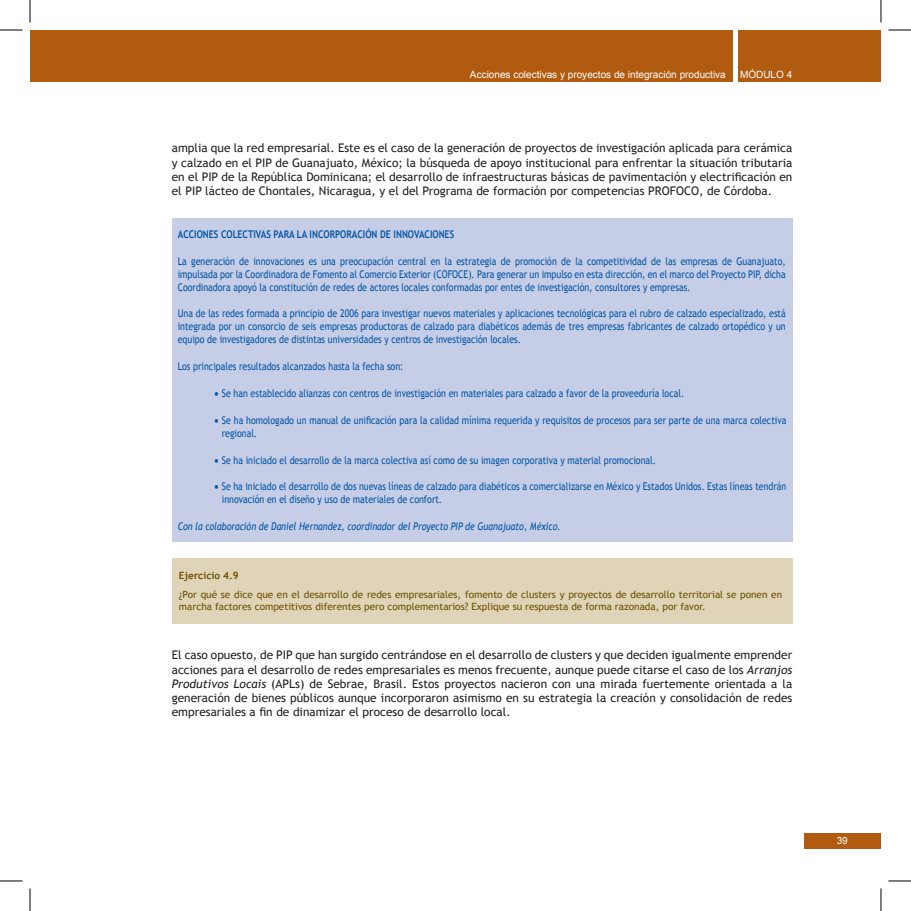
<style>
.page{position:relative;width:911px;height:911px;background:#fff}
.page>*{position:absolute;margin:0;border:0;box-sizing:border-box;transform-origin:0 0}
.t1{font:11.88px/14.2px "Trebuchet MS";color:#231f20;text-align:justify}
.t2{font:10.62px/12.8px "Trebuchet MS";color:#0155a5;text-align:justify;scale:.83 1}
.t3{font:italic 10.62px "Trebuchet MS";color:#0155a5;scale:.83 1}
.t4{font:700 10.62px "Trebuchet MS";color:#0155a5;scale:.83 1}
.t5{font:10px/12px "Trebuchet MS";color:#6e5200}
.t6{font:10px "Arial";color:#fff}
.t7{font:700 10px "Trebuchet MS";color:#6e5200}
.s1{font-style:italic}
</style>
<div class="page">
<div style="left:803px;top:832px;width:77px;height:16px;background:#b15b10"></div>
<div style="left:30px;top:30px;width:850px;height:51px;background:#b15b10"></div>
<div style="left:732px;top:30px;width:5px;height:53px;background:#fff"></div>
<div style="left:172px;top:219px;width:620px;height:322px;background:#c6cde7"></div>
<div style="left:172px;top:558px;width:620px;height:65px;background:#dfd3b8"></div>
<svg style="left:30px;top:0;width:1px;height:22px"></svg>
<svg style="left:0;top:30px;width:22px;height:1px"></svg>
<svg style="left:880px;top:0;width:1px;height:22px"></svg>
<svg style="left:888px;top:30px;width:22px;height:1px"></svg>
<svg style="left:30px;top:888px;width:1px;height:22px"></svg>
<svg style="left:0;top:880px;width:22px;height:1px"></svg>
<svg style="left:880px;top:888px;width:1px;height:22px"></svg>
<svg style="left:888px;top:880px;width:22px;height:1px"></svg>
<p class="t6" style="left:470px;top:68px;width:257px">Acciones colectivas y proyectos de integración productiva</p>
<p class="t6" style="left:740px;top:68px;width:54px">MÓDULO 4</p>
<p class="t1" style="left:172px;top:141px;width:622px">amplia que la red empresarial. Este es el caso de la generación de proyectos de investigación aplicada para cerámica y calzado en el PIP de Guanajuato, México; la búsqueda de apoyo institucional para enfrentar la situación tributaria en el PIP de la República Dominicana; el desarrollo de infraestructuras básicas de pavimentación y electrificación en el PIP lácteo de Chontales, Nicaragua, y el del Programa de formación por competencias PROFOCO, de Córdoba.</p>
<p class="t4" style="left:178px;top:228px;width:334px">ACCIONES COLECTIVAS PARA LA INCORPORACIÓN DE INNOVACIONES</p>
<p class="t2" style="left:178px;top:255px;width:734px">La generación de innovaciones es una preocupación central en la estrategia de promoción de la competitividad de las empresas de Guanajuato, impulsada por la Coordinadora de Fomento al Comercio Exterior (COFOCE). Para generar un impulso en esta dirección, en el marco del Proyecto PIP, dicha Coordinadora apoyó la constitución de redes de actores locales conformadas por entes de investigación, consultores y empresas.</p>
<p class="t2" style="left:178px;top:307px;width:734px">Una de las redes formada a principio de 2006 para investigar nuevos materiales y aplicaciones tecnológicas para el rubro de calzado especializado, está integrada por un consorcio de seis empresas productoras de calzado para diabéticos además de tres empresas fabricantes de calzado ortopédico y un equipo de investigadores de distintas universidades y centros de investigación locales.</p>
<p class="t2" style="left:178px;top:360px;width:273px">Los principales resultados alcanzados hasta la fecha son:</p>
<p class="t2" style="left:214px;top:387px;width:567px">• Se han establecido alianzas con centros de investigación en materiales para calzado a favor de la proveeduría local.</p>
<p class="t2" style="left:222px;top:414px;width:681px;text-indent:-7px">• Se ha homologado un manual de unificación para la calidad mínima requerida y requisitos de procesos para ser parte de una marca colectiva regional.</p>
<p class="t2" style="left:214px;top:453px;width:533px">• Se ha iniciado el desarrollo de la marca colectiva así como de su imagen corporativa y material promocional.</p>
<p class="t2" style="left:222px;top:480px;width:681px;text-indent:-7px">• Se ha iniciado el desarrollo de dos nuevas líneas de calzado para diabéticos a comercializarse en México y Estados Unidos. Estas líneas tendrán innovación en el diseño y uso de materiales de confort.</p>
<p class="t3" style="left:178px;top:520px;width:463px">Con la colaboración de Daniel Hernandez, coordinador del Proyecto PIP de Guanajuato, México.</p>
<p class="t7" style="left:179px;top:569px;width:61px">Ejercicio 4.9</p>
<p class="t5" style="left:179px;top:589px;width:604px">¿Por qué se dice que en el desarrollo de redes empresariales, fomento de clusters y proyectos de desarrollo territorial se ponen en marcha factores competitivos diferentes pero complementarios? Explique su respuesta de forma razonada, por favor.</p>
<p class="t1" style="left:172px;top:648px;width:622px">El caso opuesto, de PIP que han surgido centrándose en el desarrollo de clusters y que deciden igualmente emprender acciones para el desarrollo de redes empresariales es menos frecuente, aunque puede citarse el caso de los <span class="s1">Arranjos Produtivos Locais</span> (APLs) de Sebrae, Brasil. Estos proyectos nacieron con una mirada fuertemente orientada a la generación de bienes públicos aunque incorporaron asimismo en su estrategia la creación y consolidación de redes empresariales a fin de dinamizar el proceso de desarrollo local.</p>
<p class="t6" style="left:836px;top:833px;width:13px">39</p>
</div>
